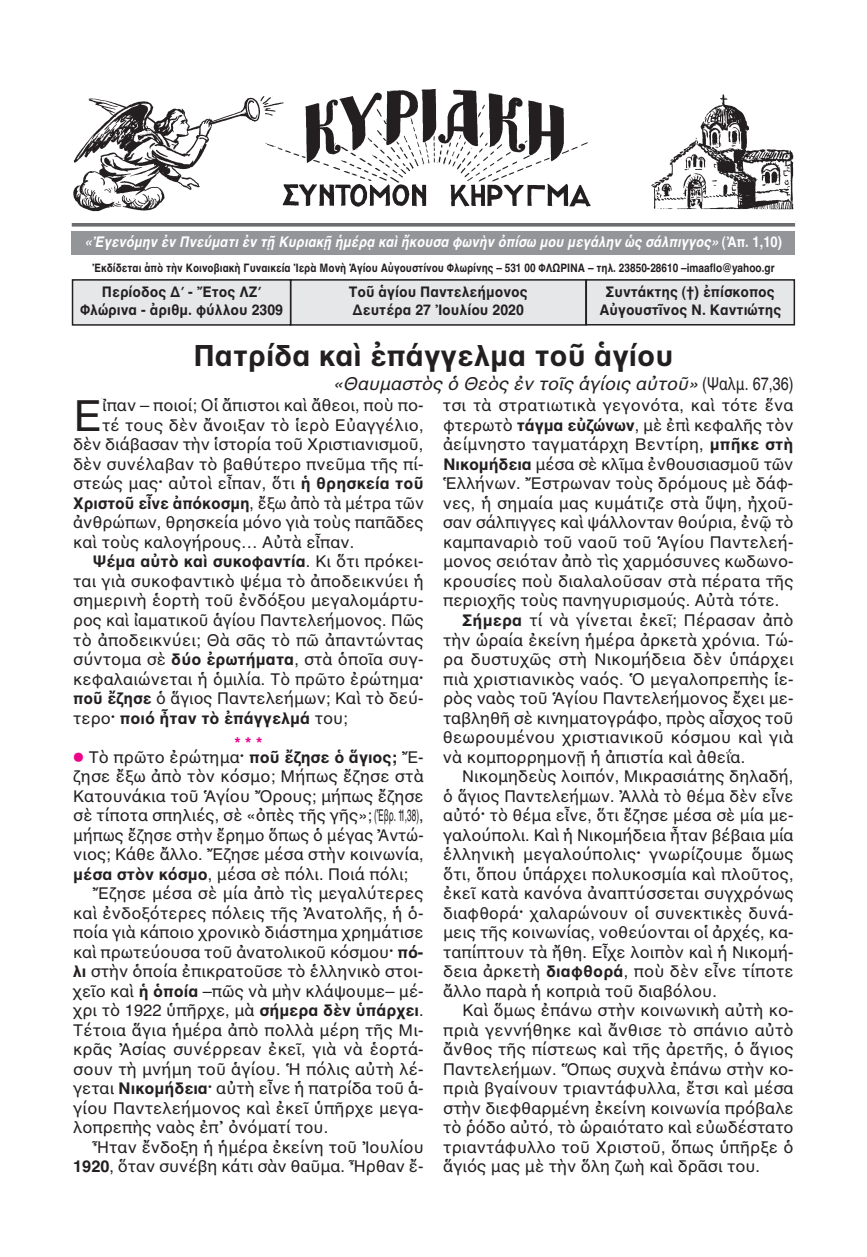
<style>
.page{position:relative;width:867px;height:1257px;background:#fff}
.page>*{position:absolute;margin:0;border:0;box-sizing:border-box;transform-origin:0 0}
.t1{font:43.5px "AL Helvetica";color:#231f20}
.t2{font:700 30px "AL Helvetica";color:#231f20}
.t3{font:italic 18px "AL Helvetica";color:#231f20}
.t4{font:16.5px/14.1px "AL Helvetica";color:#231f20;text-align:center}
.t5{font:700 16.5px "AL Helvetica";color:#231f20}
.t6{font:700 15px/18px "AL Helvetica";color:#231f20;text-align:center;scale:.95 1}
.t7{font:italic 700 15px "AL Helvetica";color:#fff;scale:.88 1}
.t8{font:700 12px "AL Helvetica";color:#231f20;scale:.85 1}
.s1{font-style:normal}
.s2{font-weight:700}
.s3{font-weight:400}
.s4{font-weight:700;color:#ed028c}
.s5{color:#ed028c}
</style>
<div class="page">
<div style="left:291px;top:280px;width:294px;height:44px;background:#e6e7e9"></div>
<div style="left:290px;top:279px;width:296px;height:46px;border:2px solid #231f20"></div>
<div style="left:73px;top:280px;width:217px;height:44px;background:#e6e7e9"></div>
<div style="left:72px;top:279px;width:219px;height:46px;border:2px solid #231f20"></div>
<div style="left:587px;top:280px;width:206px;height:44px;background:#e6e7e9"></div>
<div style="left:585px;top:279px;width:210px;height:46px;border:2px solid #231f20"></div>
<hr style="left:72px;top:223px;width:723px;height:3px;background:#6c6d70">
<div style="left:72px;top:231px;width:723px;height:23px;background:#939598"></div>
<img style="left:73px;top:89px;width:721px;height:123px">
<p class="t7" style="left:85px;top:232px;width:794px">«Ἐγενόμην ἐν Πνεύματι ἐν τῇ Κυριακῇ ἡμέρᾳ καὶ ἤκουσα φωνὴν ὀπίσω μου μεγάλην ὡς σάλπιγγος» <span class="s1">(Ἀπ. 1,10)</span></p>
<p class="t8" style="left:92px;top:261px;width:804px">Ἐκδίδεται ἀπὸ τὴν Κοινοβιακὴ Γυναικεία Ἱερὰ Μονὴ Ἁγίου Αὐγουστίνου Φλωρίνης – 531 00 ΦΛΩΡΙΝΑ – τηλ. 23850-28610 –imaaflo@yahoo.gr</p>
<p class="t6" style="left:80px;top:283px;width:215px">Περίοδος Δ΄ - Ἔτος ΛΖ΄<br>Φλώρινα - ἀριθμ. φύλλου 2309</p>
<p class="t6" style="left:599px;top:283px;width:193px">Συντάκτης (†) ἐπίσκοπος<br>Αὐγουστῖνος Ν. Καντιώτης</p>
<p class="t2" style="left:193px;top:338px;width:481px">Πατρίδα καὶ ἐπάγγελμα τοῦ ἁγίου</p>
<p class="t3" style="left:333px;top:373px;width:462px">«Θαυμαστὸς ὁ Θεὸς ἐν τοῖς ἁγίοις αὐτοῦ» <span class="s1">(Ψαλμ. 67,36)</span></p>
<p class="t6" style="left:349px;top:283px;width:190px;text-align:left">Τοῦ ἁγίου Παντελεήμονος<br>Δευτέρα 27 Ἰουλίου 2020</p>
<p class="t1" style="left:73px;top:390px;width:31px">Ε</p>
<p class="t4" style="left:102px;top:398px;width:323px">ἶπαν – ποιοί; Οἱ ἄπιστοι καὶ ἄθεοι, ποὺ πο-</p>
<p class="t4" style="left:102px;top:418px;width:323px">τέ τους δὲν ἄνοιξαν τὸ ἱερὸ Εὐαγγέλιο,</p>
<p class="t4" style="left:73px;top:437px;width:352px">δὲν διάβασαν τὴν ἱστορία τοῦ Χριστιανισμοῦ,</p>
<p class="t4" style="left:73px;top:457px;width:352px">δὲν συνέλαβαν τὸ βαθύτερο πνεῦμα τῆς πί-</p>
<p class="t4" style="left:73px;top:476px;width:352px">στεώς μας<span class="s2">·</span> αὐτοὶ εἶπαν, ὅτι <span class="s2">ἡ θρησκεία τοῦ</span></p>
<p class="t5" style="left:73px;top:493px;width:352px">Χριστοῦ εἶνε ἀπόκοσμη<span class="s3">, ἔξω ἀπὸ τὰ μέτρα τῶν</span></p>
<p class="t4" style="left:73px;top:515px;width:352px">ἀνθρώπων, θρησκεία μόνο γιὰ τοὺς παπᾶδες</p>
<p class="t4" style="left:73px;top:535px;width:282px">καὶ τοὺς καλογήρους… Αὐτὰ εἶπαν.</p>
<p class="t5" style="left:93px;top:552px;width:332px">Ψέμα αὐτὸ καὶ συκοφαντία<span class="s3">. Κι ὅτι πρόκει-</span></p>
<p class="t4" style="left:73px;top:574px;width:352px">ται γιὰ συκοφαντικὸ ψέμα τὸ ἀποδεικνύει ἡ</p>
<p class="t4" style="left:73px;top:593px;width:352px">σημερινὴ ἑορτὴ τοῦ ἐνδόξου μεγαλομάρτυ-</p>
<p class="t4" style="left:73px;top:613px;width:352px">ρος καὶ ἰαματικοῦ ἁγίου Παντελεήμονος. Πῶς</p>
<p class="t4" style="left:73px;top:632px;width:352px">τὸ ἀποδεικνύει; Θὰ σᾶς τὸ πῶ ἀπαντώντας</p>
<p class="t4" style="left:73px;top:652px;width:352px">σύντομα σὲ <span class="s2">δύο ἐρωτήματα</span>, στὰ ὁποῖα συγ-</p>
<p class="t4" style="left:73px;top:671px;width:352px">κεφαλαιώνεται ἡ ὁμιλία. Τὸ πρῶτο ἐρώτημα<span class="s2">·</span></p>
<p class="t4" style="left:73px;top:691px;width:352px"><span class="s2">ποῦ ἔζησε</span> ὁ ἅγιος Παντελεήμων; Καὶ τὸ δεύ-</p>
<p class="t5" style="left:73px;top:708px;width:276px"><span class="s3">τερο</span>· ποιό ἦταν τὸ ἐπάγγελμά <span class="s3">του;</span></p>
<p class="t4" style="left:73px;top:735px;width:352px"><span class="s4">***<br></span><span class="s5">⃝</span> Τὸ πρῶτο ἐρώτημα<span class="s2">· ποῦ ἔζησε ὁ ἅγιος;</span> Ἔ-</p>
<p class="t4" style="left:73px;top:769px;width:352px">ζησε ἔξω ἀπὸ τὸν κόσμο; Μήπως ἔζησε στὰ</p>
<p class="t4" style="left:73px;top:788px;width:352px">Κατουνάκια τοῦ Ἁγίου Ὄρους; μήπως ἔζησε</p>
<p class="t4" style="left:73px;top:808px;width:352px">σὲ τίποτα σπηλιές, σὲ «ὀπὲς τῆς γῆς»;(Ἑβρ. 11,38),</p>
<p class="t4" style="left:73px;top:827px;width:352px">μήπως ἔζησε στὴν ἔρημο ὅπως ὁ μέγας Ἀντώ-</p>
<p class="t4" style="left:73px;top:847px;width:352px">νιος; Κάθε ἄλλο. Ἔζησε μέσα στὴν κοινωνία,</p>
<p class="t4" style="left:73px;top:866px;width:336px"><span class="s2">μέσα στὸν κόσμο</span>, μέσα σὲ πόλι. Ποιά πόλι;</p>
<p class="t4" style="left:93px;top:886px;width:332px">Ἔζησε μέσα σὲ μία ἀπὸ τὶς μεγαλύτερες</p>
<p class="t4" style="left:73px;top:905px;width:352px">καὶ ἐνδοξότερες πόλεις τῆς Ἀνατολῆς, ἡ ὁ-</p>
<p class="t4" style="left:73px;top:925px;width:352px">ποία γιὰ κάποιο χρονικὸ διάστημα χρημάτισε</p>
<p class="t4" style="left:73px;top:944px;width:352px">καὶ πρωτεύουσα τοῦ ἀνατολικοῦ κόσμου<span class="s2">· πό-</span></p>
<p class="t4" style="left:73px;top:964px;width:352px"><span class="s2">λι</span> στὴν ὁποία ἐπικρατοῦσε τὸ ἑλληνικὸ στοι-</p>
<p class="t4" style="left:73px;top:983px;width:352px">χεῖο καὶ <span class="s2">ἡ ὁποία</span> –πῶς νὰ μὴν κλάψουμε– μέ-</p>
<p class="t4" style="left:73px;top:1003px;width:352px">χρι τὸ 1922 ὑπῆρχε, μὰ <span class="s2">σήμερα δὲν ὑπάρχει</span>.</p>
<p class="t4" style="left:73px;top:1022px;width:352px">Τέτοια ἅγια ἡμέρα ἀπὸ πολλὰ μέρη τῆς Μι-</p>
<p class="t4" style="left:73px;top:1042px;width:352px">κρᾶς Ἀσίας συνέρρεαν ἐκεῖ, γιὰ νὰ ἑορτά-</p>
<p class="t4" style="left:73px;top:1061px;width:352px">σουν τὴ μνήμη τοῦ ἁγίου. Ἡ πόλις αὐτὴ λέ-</p>
<p class="t4" style="left:73px;top:1081px;width:352px">γεται <span class="s2">Νικομήδεια·</span> αὐτὴ εἶνε ἡ πατρίδα τοῦ ἁ-</p>
<p class="t4" style="left:73px;top:1100px;width:352px">γίου Παντελεήμονος καὶ ἐκεῖ ὑπῆρχε μεγα-</p>
<p class="t4" style="left:73px;top:1120px;width:256px">λοπρεπὴς ναὸς ἐπ᾽ ὀνόματί του.</p>
<p class="t4" style="left:93px;top:1139px;width:332px">Ἦταν ἔνδοξη ἡ ἡμέρα ἐκείνη τοῦ Ἰουλίου</p>
<p class="t4" style="left:73px;top:1159px;width:352px"><span class="s2">1920</span>, ὅταν συνέβη κάτι σὰν θαῦμα. Ἦρθαν ἔ-</p>
<p class="t4" style="left:443px;top:398px;width:352px">τσι τὰ στρατιωτικὰ γεγονότα, καὶ τότε ἕνα</p>
<p class="t4" style="left:443px;top:418px;width:352px">φτερωτὸ <span class="s2">τάγμα εὐζώνων</span>, μὲ ἐπὶ κεφαλῆς τὸν</p>
<p class="t4" style="left:443px;top:437px;width:352px">ἀείμνηστο ταγματάρχη Βεντίρη, <span class="s2">μπῆκε στὴ</span></p>
<p class="t4" style="left:443px;top:457px;width:352px"><span class="s2">Νικομήδεια</span> μέσα σὲ κλῖμα ἐνθουσιασμοῦ τῶν</p>
<p class="t4" style="left:443px;top:476px;width:352px">Ἑλλήνων. Ἔστρωναν τοὺς δρόμους μὲ δάφ-</p>
<p class="t4" style="left:443px;top:496px;width:352px">νες, ἡ σημαία μας κυμάτιζε στὰ ὕψη, ἠχοῦ-</p>
<p class="t4" style="left:443px;top:515px;width:352px">σαν σάλπιγγες καὶ ψάλλονταν θούρια, ἐνῷ τὸ</p>
<p class="t4" style="left:443px;top:535px;width:352px">καμπαναριὸ τοῦ ναοῦ τοῦ Ἁγίου Παντελεή-</p>
<p class="t4" style="left:443px;top:554px;width:352px">μονος σειόταν ἀπὸ τὶς χαρμόσυνες κωδωνο-</p>
<p class="t4" style="left:443px;top:574px;width:352px">κρουσίες ποὺ διαλαλοῦσαν στὰ πέρατα τῆς</p>
<p class="t4" style="left:443px;top:593px;width:338px">περιοχῆς τοὺς πανηγυρισμούς. Αὐτὰ τότε.</p>
<p class="t4" style="left:462px;top:613px;width:332px"><span class="s2">Σήμερα</span> τί νὰ γίνεται ἐκεῖ; Πέρασαν ἀπὸ</p>
<p class="t4" style="left:443px;top:632px;width:352px">τὴν ὡραία ἐκείνη ἡμέρα ἀρκετὰ χρόνια. Τώ-</p>
<p class="t4" style="left:443px;top:652px;width:352px">ρα δυστυχῶς στὴ Νικομήδεια δὲν ὑπάρχει</p>
<p class="t4" style="left:443px;top:671px;width:352px">πιὰ χριστιανικὸς ναός. Ὁ μεγαλοπρεπὴς ἱε-</p>
<p class="t4" style="left:443px;top:691px;width:352px">ρὸς ναὸς τοῦ Ἁγίου Παντελεήμονος ἔχει με-</p>
<p class="t4" style="left:443px;top:710px;width:352px">ταβληθῆ σὲ κινηματογράφο, πρὸς αἶσχος τοῦ</p>
<p class="t4" style="left:443px;top:730px;width:352px">θεωρουμένου χριστιανικοῦ κόσμου καὶ γιὰ</p>
<p class="t4" style="left:443px;top:749px;width:304px">νὰ κομπορρημονῇ ἡ ἀπιστία καὶ ἀθεΐα.</p>
<p class="t4" style="left:462px;top:769px;width:332px">Νικομηδεὺς λοιπόν, Μικρασιάτης δηλαδή,</p>
<p class="t4" style="left:443px;top:788px;width:352px">ὁ ἅγιος Παντελεήμων. Ἀλλὰ τὸ θέμα δὲν εἶνε</p>
<p class="t4" style="left:443px;top:808px;width:352px">αὐτό<span class="s2">·</span> τὸ θέμα εἶνε, ὅτι ἔζησε μέσα σὲ μία με-</p>
<p class="t4" style="left:443px;top:827px;width:352px">γαλούπολι. Καὶ ἡ Νικομήδεια ἦταν βέβαια μία</p>
<p class="t4" style="left:443px;top:847px;width:352px">ἑλληνικὴ μεγαλούπολις<span class="s2">·</span> γνωρίζουμε ὅμως</p>
<p class="t4" style="left:443px;top:866px;width:352px">ὅτι, ὅπου ὑπάρχει πολυκοσμία καὶ πλοῦτος,</p>
<p class="t4" style="left:443px;top:886px;width:352px">ἐκεῖ κατὰ κανόνα ἀναπτύσσεται συγχρόνως</p>
<p class="t4" style="left:443px;top:905px;width:352px">διαφθορά<span class="s2">·</span> χαλαρώνουν οἱ συνεκτικὲς δυνά-</p>
<p class="t4" style="left:443px;top:925px;width:352px">μεις τῆς κοινωνίας, νοθεύονται οἱ ἀρχές, κα-</p>
<p class="t4" style="left:443px;top:944px;width:352px">ταπίπτουν τὰ ἤθη. Εἶχε λοιπὸν καὶ ἡ Νικομή-</p>
<p class="t4" style="left:443px;top:964px;width:352px">δεια ἀρκετὴ <span class="s2">διαφθορά</span>, ποὺ δὲν εἶνε τίποτε</p>
<p class="t4" style="left:443px;top:983px;width:275px">ἄλλο παρὰ ἡ κοπριὰ τοῦ διαβόλου.</p>
<p class="t4" style="left:462px;top:1003px;width:332px">Καὶ ὅμως ἐπάνω στὴν κοινωνικὴ αὐτὴ κο-</p>
<p class="t4" style="left:443px;top:1022px;width:352px">πριὰ γεννήθηκε καὶ ἄνθισε τὸ σπάνιο αὐτὸ</p>
<p class="t4" style="left:443px;top:1042px;width:352px">ἄνθος τῆς πίστεως καὶ τῆς ἀρετῆς, ὁ ἅγιος</p>
<p class="t4" style="left:443px;top:1061px;width:352px">Παντελεήμων. Ὅπως συχνὰ ἐπάνω στὴν κο-</p>
<p class="t4" style="left:443px;top:1081px;width:352px">πριὰ βγαίνουν τριαντάφυλλα, ἔτσι καὶ μέσα</p>
<p class="t4" style="left:443px;top:1100px;width:352px">στὴν διεφθαρμένη ἐκείνη κοινωνία πρόβαλε</p>
<p class="t4" style="left:443px;top:1120px;width:352px">τὸ ῥόδο αὐτό, τὸ ὡραιότατο καὶ εὐωδέστατο</p>
<p class="t4" style="left:443px;top:1139px;width:352px">τριαντάφυλλο τοῦ Χριστοῦ, ὅπως ὑπῆρξε ὁ</p>
<p class="t4" style="left:443px;top:1159px;width:318px">ἅγιός μας μὲ τὴν ὅλη ζωὴ καὶ δρᾶσι του.</p>
</div>
